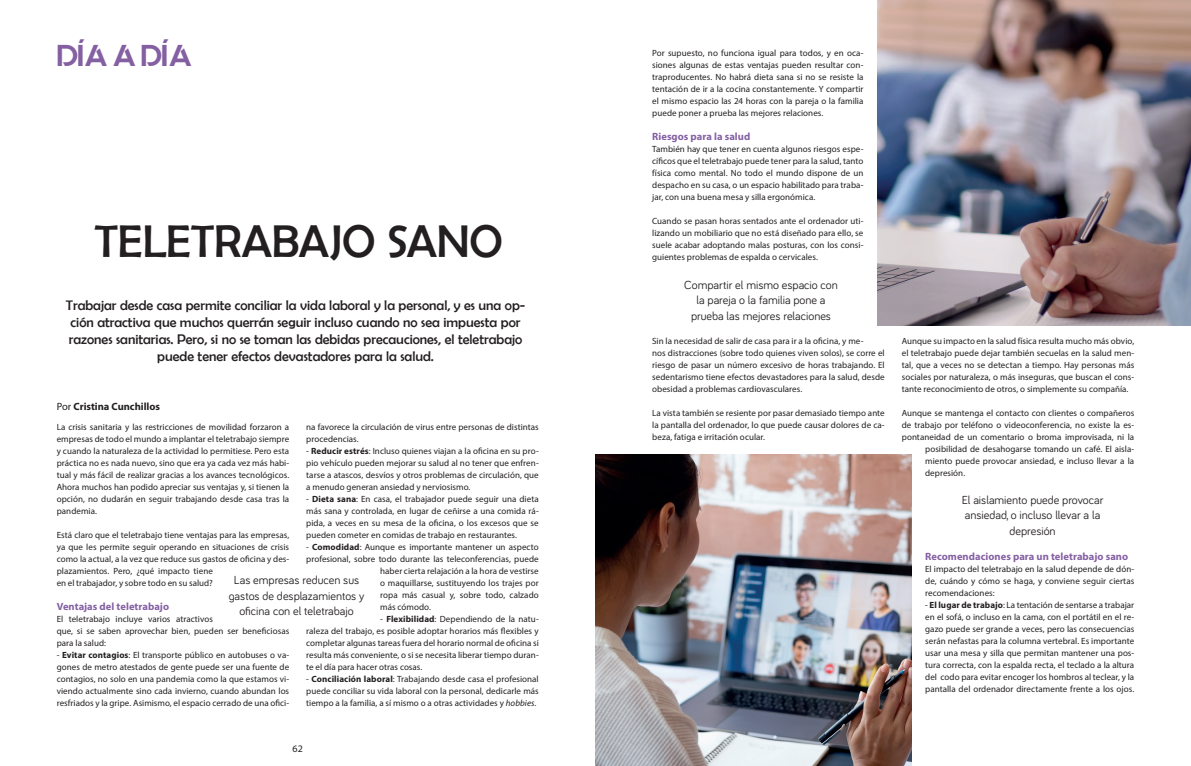
<style>
.page{position:relative;width:1191px;height:766px;background:#fff}
.page>*{position:absolute;margin:0;border:0;box-sizing:border-box;transform-origin:0 0}
.t1{font:46px "Berlin Sans FB";letter-spacing:-.005em;color:#231f20}
.t2{font:30px "Quantify";letter-spacing:-.02em;color:#8460a3}
.t3{font:14px/16.8px "Berlin Sans FB";color:#231f20;text-align:center}
.t4{font:12px/15.3px "Bariol";color:#231f20;text-align:center}
.t5{font:700 10.5px "Myriad Pro";letter-spacing:.005em;color:#8460a3}
.t6{font:700 10.5px "Myriad Pro";color:#231f20}
.t7{font:10px "Myriad Pro";color:#231f20}
.t8{font:9px/12px "Myriad Pro";letter-spacing:.005em;color:#231f20;text-align:justify}
.s1{font-weight:400}
.s2{font-weight:700}
.s3{font-style:italic}
</style>
<div class="page">
<img style="left:877px;top:0;width:314px;height:325px">
<img style="left:595px;top:454px;width:316px;height:311px">
<h2 class="t2" style="left:57px;top:39px;width:137px">DÍA A DÍA</h2>
<h1 class="t1" style="left:95px;top:215px;width:410px">TELETRABAJO SANO</h1>
<p class="t3" style="left:66px;top:297px;width:461px">Trabajar desde casa permite conciliar la vida laboral y la personal, y es una op&shy;ción atractiva que muchos querrán seguir incluso cuando no sea impuesta por razones sanitarias. Pero, si no se toman las debidas precauciones, el teletrabajo puede tener efectos devastadores para la salud.</p>
<p class="t6" style="left:57px;top:399px;width:105px"><span class="s1">Por</span> Cristina Cunchillos</p>
<p class="t8" style="left:57px;top:421px;width:234px">La crisis sanitaria y las restricciones de movilidad forzaron a empresas de todo el mundo a implantar el teletrabajo siempre y cuando la naturaleza de la actividad lo permitiese. Pero esta práctica no es nada nuevo, sino que era ya cada vez más habi&shy;tual y más fácil de realizar gracias a los avances tecnológicos.<br>Ahora muchos han podido apreciar sus ventajas y, si tienen la opción, no dudarán en seguir trabajando desde casa tras la pandemia.</p>
<p class="t8" style="left:57px;top:529px;width:234px;text-align:left">Está claro que el teletrabajo tiene ventajas para las empresas, ya que les permite seguir operando en situaciones de crisis como la actual, a la vez que reduce sus gastos de oficina y des&shy;plazamientos. Pero, ¿qué impacto tiene<br>en el trabajador, y sobre todo en su salud?</p>
<p class="t5" style="left:57px;top:599px;width:114px">Ventajas del teletrabajo</p>
<p class="t8" style="left:57px;top:613px;width:234px;text-align:left">El teletrabajo incluye varios atractivos<br>que, si se saben aprovechar bien, pueden ser beneficiosas para la salud:</p>
<p class="t8" style="left:57px;top:649px;width:234px">- <span class="s2">Evitar contagios</span>: El transporte público en autobuses o va&shy;gones de metro atestados de gente puede ser una fuente de contagios, no solo en una pandemia como la que estamos vi&shy;viendo actualmente sino cada invierno, cuando abundan los resfriados y la gripe. Asimismo, el espacio cerrado de una ofici-</p>
<p class="t8" style="left:306px;top:421px;width:234px">na favorece la circulación de virus entre personas de distintas procedencias.</p>
<p class="t8" style="left:306px;top:445px;width:234px">- <span class="s2">Reducir estrés</span>: Incluso quienes viajan a la oficina en su pro&shy;pio vehículo pueden mejorar su salud al no tener que enfren&shy;tarse a atascos, desvíos y otros problemas de circulación, que a menudo generan ansiedad y nerviosismo.</p>
<p class="t8" style="left:306px;top:493px;width:234px">- <span class="s2">Dieta sana</span>: En casa, el trabajador puede seguir una dieta más sana y controlada, en lugar de ceñirse a una comida rá&shy;pida, a veces en su mesa de la oficina, o los excesos que se pueden cometer en comidas de trabajo en restaurantes.</p>
<p class="t8" style="left:306px;top:540px;width:234px">- <span class="s2">Comodidad</span>: Aunque es importante mantener un aspecto</p>
<p class="t8" style="left:306px;top:552px;width:234px">profesional, sobre todo durante las teleconferencias, puede</p>
<p class="t8" style="left:380px;top:564px;width:160px">haber cierta relajación a la hora de vestirse</p>
<p class="t8" style="left:380px;top:576px;width:160px">o maquillarse, sustituyendo los trajes por</p>
<p class="t8" style="left:380px;top:588px;width:160px">ropa más casual y, sobre todo, calzado</p>
<p class="t8" style="left:380px;top:600px;width:52px">más cómodo.</p>
<p class="t8" style="left:306px;top:612px;width:234px;text-indent:74px">- <span class="s2">Flexibilidad</span>: Dependiendo de la natu&shy;raleza del trabajo, es posible adoptar horarios más flexibles y completar algunas tareas fuera del horario normal de oficina si resulta más conveniente, o si se necesita liberar tiempo duran&shy;te el día para hacer otras cosas.</p>
<p class="t8" style="left:306px;top:672px;width:234px">- <span class="s2">Conciliación laboral</span>: Trabajando desde casa el profesional puede conciliar su vida laboral con la personal, dedicarle más tiempo a la familia, a sí mismo o a otras actividades y <span class="s3">hobbies</span>.</p>
<h3 class="t4" style="left:229px;top:572px;width:137px">Las empresas reducen sus gastos de desplazamientos y oficina con el teletrabajo</h3>
<p class="t7" style="left:293px;top:742px;width:12px">62</p>
<p class="t8" style="left:652px;top:46px;width:213px">Por supuesto, no funciona igual para todos, y en oca&shy;siones algunas de estas ventajas pueden resultar con&shy;traproducentes. No habrá dieta sana si no se resiste la tentación de ir a la cocina constantemente. Y compartir el mismo espacio las 24 horas con la pareja o la familia puede poner a prueba las mejores relaciones.</p>
<p class="t5" style="left:652px;top:129px;width:100px">Riesgos para la salud</p>
<p class="t8" style="left:652px;top:142px;width:213px">También hay que tener en cuenta algunos riesgos espe&shy;cíficos que el teletrabajo puede tener para la salud, tanto física como mental. No todo el mundo dispone de un despacho en su casa, o un espacio habilitado para traba&shy;jar, con una buena mesa y silla ergonómica.</p>
<p class="t8" style="left:652px;top:214px;width:213px">Cuando se pasan horas sentados ante el ordenador uti&shy;lizando un mobiliario que no está diseñado para ello, se suele acabar adoptando malas posturas, con los consi&shy;guientes problemas de espalda o cervicales.</p>
<h3 class="t4" style="left:684px;top:276px;width:155px">Compartir el mismo espacio con la pareja o la familia pone a prueba las mejores relaciones</h3>
<p class="t8" style="left:652px;top:334px;width:234px;text-align:left">Sin la necesidad de salir de casa para ir a la oficina, y me-<br>nos distracciones (sobre todo quienes viven solos), se corre el riesgo de pasar un número excesivo de horas trabajando. El sedentarismo tiene efectos devastadores para la salud, desde obesidad a problemas cardiovasculares.</p>
<p class="t8" style="left:652px;top:406px;width:234px">La vista también se resiente por pasar demasiado tiempo ante la pantalla del ordenador, lo que puede causar dolores de ca&shy;beza, fatiga e irritación ocular.</p>
<p class="t8" style="left:901px;top:334px;width:234px">Aunque su impacto en la salud física resulta mucho más obvio, el teletrabajo puede dejar también secuelas en la salud men&shy;tal, que a veces no se detectan a tiempo. Hay personas más sociales por naturaleza, o más inseguras, que buscan el cons&shy;tante reconocimiento de otros, o simplemente su compañía.</p>
<p class="t8" style="left:901px;top:406px;width:234px">Aunque se mantenga el contacto con clientes o compañeros</p>
<p class="t8" style="left:901px;top:418px;width:234px">de trabajo por teléfono o videoconferencia, no existe la es-</p>
<p class="t8" style="left:901px;top:430px;width:234px">pontaneidad de un comentario o broma improvisada, ni la</p>
<p class="t8" style="left:925px;top:442px;width:211px">posibilidad de desahogarse tomando un café. El aisla-</p>
<p class="t8" style="left:925px;top:454px;width:210px">miento puede provocar ansiedad, e incluso llevar a la</p>
<p class="t8" style="left:925px;top:466px;width:42px">depresión.</p>
<h3 class="t4" style="left:961px;top:491px;width:143px">El aislamiento puede provocar ansiedad, o incluso llevar a la depresión</h3>
<p class="t5" style="left:925px;top:549px;width:204px">Recomendaciones para un teletrabajo sano</p>
<p class="t8" style="left:925px;top:562px;width:211px">El impacto del teletrabajo en la salud depende de dón&shy;de, cuándo y cómo se haga, y conviene seguir ciertas recomendaciones:</p>
<p class="t8" style="left:925px;top:598px;width:211px">- <span class="s2">El lugar de trabajo</span>: La tentación de sentarse a trabajar en el sofá, o incluso en la cama, con el portátil en el re&shy;gazo puede ser grande a veces, pero las consecuencias serán nefastas para la columna vertebral. Es importante usar una mesa y silla que permitan mantener una pos&shy;tura correcta, con la espalda recta, el teclado a la altura del codo para evitar encoger los hombros al teclear, y la pantalla del ordenador directamente frente a los ojos.</p>
</div>
